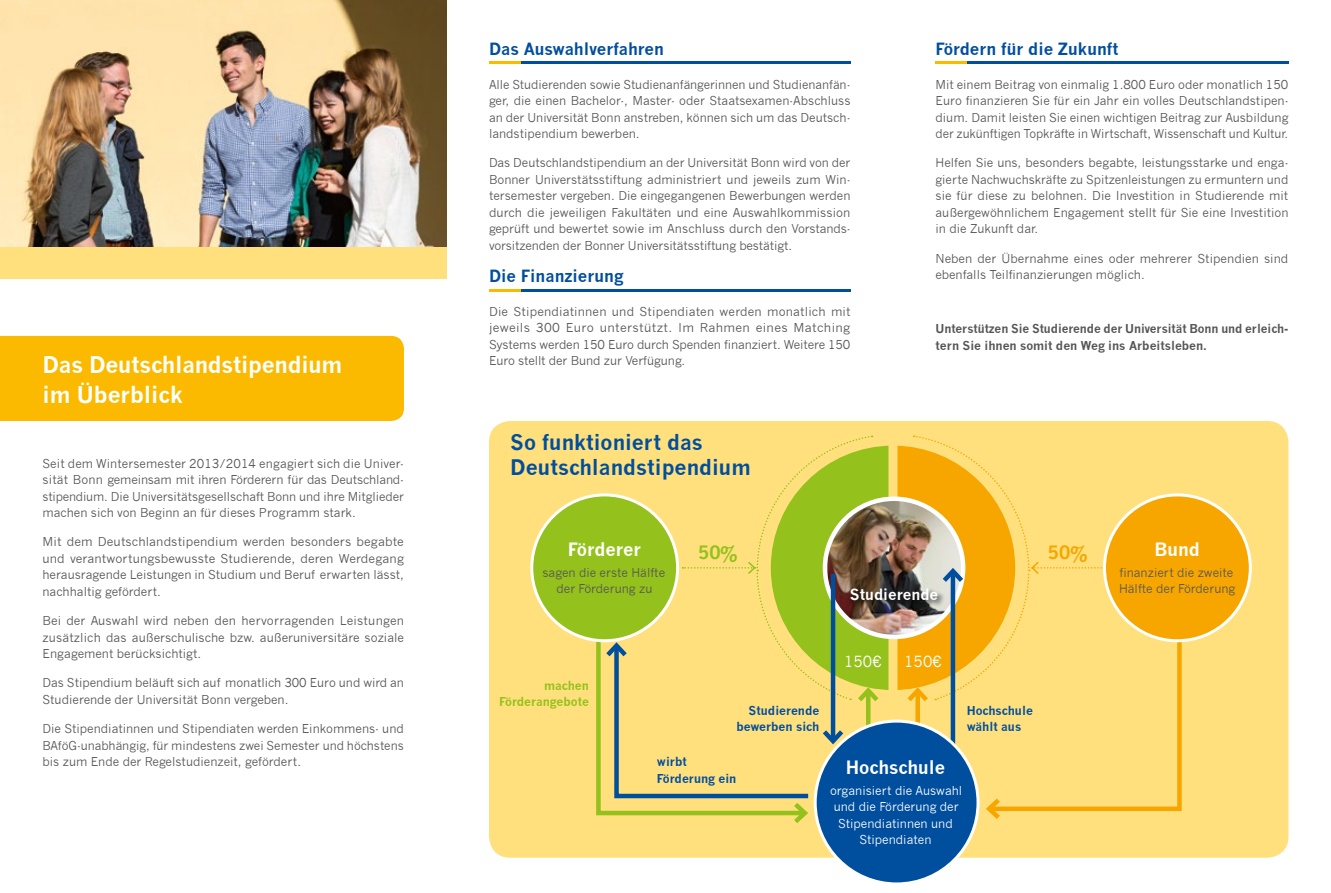
<style>
.page{position:relative;width:1331px;height:893px;background:#fff}
.page>*{position:absolute;margin:0;border:0;box-sizing:border-box;transform-origin:0 0}
.t1{font:700 22.5px/30px "News Gothic";letter-spacing:-.01em;color:#fff}
.t2{font:700 21px/25.5px "News Gothic";color:#004e9e}
.t3{font:700 18px "News Gothic";color:#fff}
.t4{font:700 18px "News Gothic";color:#94c11c}
.t5{font:700 18px "News Gothic";color:#f7a600}
.t6{font:700 16.5px "News Gothic";color:#004e9e}
.t7{font:700 15px "News Gothic";color:#fff}
.t8{font:15px "News Gothic";color:#fff}
.t9{font:12px/16.5px "News Gothic";color:#565656;text-align:justify}
.t10{font:700 12px/16.5px "News Gothic";letter-spacing:-.005em;color:#565656}
.t11{font:12px/16.5px "News Gothic";color:#fff;text-align:center}
.t12{font:700 12px/16.5px "News Gothic";color:#004e9e}
.t13{font:700 12px/16.5px "News Gothic";color:#94c11c;text-align:right}
.t14{font:700 12px "News Gothic";color:#faf7e6}
</style>
<div class="page">
<div style="left:489px;top:421px;width:799px;height:437px;background:#ffe07d;border-radius:21px"></div>
<svg style="left:594px;top:641px;width:8px;height:175px"></svg>
<div style="left:532px;top:495px;width:146px;height:146px;background:#94c11c;border-radius:50%"></div>
<div style="left:1104px;top:495px;width:146px;height:146px;background:#f7a600;border-radius:50%"></div>
<div style="left:815px;top:721px;width:163px;height:163px;background:#004e9e;border-radius:50%"></div>
<svg style="left:602px;top:435px;width:582px;height:393px"></svg>
<img style="left:0;top:0;width:446px;height:247px">
<div style="left:0;top:336px;width:404px;height:85px;background:#fbba00"></div>
<hr style="left:935px;top:61px;width:32px;height:3px;background:#fbba00">
<hr style="left:967px;top:61px;width:321px;height:3px;background:#004e9e">
<hr style="left:489px;top:289px;width:32px;height:3px;background:#fbba00">
<hr style="left:521px;top:289px;width:329px;height:3px;background:#004e9e">
<hr style="left:489px;top:61px;width:32px;height:3px;background:#fbba00">
<hr style="left:521px;top:61px;width:329px;height:3px;background:#004e9e">
<div style="left:0;top:247px;width:446px;height:32px;background:#ffe07d"></div>
<h1 class="t1" style="left:43px;top:349px;width:301px">Das Deutschlandstipendium im Überblick</h1>
<p class="t9" style="left:43px;top:455px;width:363px;text-align:left">Seit dem Wintersemester 2013/2014 engagiert sich die Univer&shy;sität Bonn gemeinsam mit ihren Förderern für das Deutschland&shy;stipendium. Die Universitätsgesellschaft Bonn und ihre Mitglieder machen sich von Beginn an für dieses Programm stark.</p>
<p class="t9" style="left:43px;top:534px;width:363px">Mit dem Deutschlandstipendium werden besonders begabte und verantwortungsbewusste Studierende, deren Werdegang herausragende Leistungen in Studium und Beruf erwarten lässt, nachhaltig gefördert.</p>
<p class="t9" style="left:43px;top:613px;width:363px">Bei der Auswahl wird neben den hervorragenden Leistungen zusätzlich das außerschulische bzw. außeruniversitäre soziale Engagement berücksichtigt.</p>
<p class="t9" style="left:43px;top:675px;width:363px">Das Stipendium beläuft sich auf monatlich 300 Euro und wird an<br>Studierende der Universität Bonn vergeben.</p>
<p class="t9" style="left:43px;top:721px;width:363px">Die Stipendiatinnen und Stipendiaten werden Einkommens- und BAföG-unabhängig, für mindestens zwei Semester und höchstens bis zum Ende der Regelstudienzeit, gefördert.</p>
<h3 class="t6" style="left:489px;top:39px;width:176px">Das Auswahlverfahren</h3>
<p class="t9" style="left:489px;top:76px;width:363px">Alle Studierenden sowie Studienanfängerinnen und Studienanfän&shy;ger, die einen Bachelor-, Master- oder Staatsexamen-Abschluss an der Universität Bonn anstreben, können sich um das Deutsch&shy;landstipendium bewerben.</p>
<p class="t9" style="left:489px;top:155px;width:363px">Das Deutschlandstipendium an der Universität Bonn wird von der Bonner Universtätsstiftung administriert und jeweils zum Win&shy;tersemester vergeben. Die eingegangenen Bewerbungen werden durch die jeweiligen Fakultäten und eine Auswahlkommission geprüft und bewertet sowie im Anschluss durch den Vorstands&shy;vorsitzenden der Bonner Universitätsstiftung bestätigt.</p>
<h3 class="t6" style="left:489px;top:266px;width:136px">Die Finanzierung</h3>
<p class="t9" style="left:489px;top:303px;width:363px">Die Stipendiatinnen und Stipendiaten werden monatlich mit jeweils 300 Euro unterstützt. Im Rahmen eines Matching Systems werden 150 Euro durch Spenden finanziert. Weitere 150<br>Euro stellt der Bund zur Verfügung.</p>
<h2 class="t2" style="left:510px;top:429px;width:242px">So funktioniert das<br>Deutschlandstipendium</h2>
<h3 class="t6" style="left:935px;top:39px;width:185px">Fördern für die Zukunft</h3>
<p class="t9" style="left:935px;top:76px;width:355px">Mit einem Beitrag von einmalig 1.800 Euro oder monatlich 150<br>Euro finanzieren Sie für ein Jahr ein volles Deutschlandstipen&shy;dium. Damit leisten Sie einen wichtigen Beitrag zur Ausbildung der zukünftigen Topkräfte in Wirtschaft, Wissenschaft und Kultur.</p>
<p class="t9" style="left:935px;top:155px;width:354px">Helfen Sie uns, besonders begabte, leistungsstarke und enga&shy;gierte Nachwuchskräfte zu Spitzenleistungen zu ermuntern und sie für diese zu belohnen. Die Investition in Studierende mit außergewöhnlichem Engagement stellt für Sie eine Investition in die Zukunft dar.</p>
<p class="t9" style="left:935px;top:250px;width:354px">Neben der Übernahme eines oder mehrerer Stipendien sind ebenfalls Teilfinanzierungen möglich.</p>
<p class="t10" style="left:935px;top:320px;width:354px">Unterstützen Sie Studierende der Universität Bonn und erleich&shy;tern Sie ihnen somit den Weg ins Arbeitsleben.</p>
<h3 class="t3" style="left:568px;top:538px;width:75px">Förderer</h3>
<p class="t9" style="left:542px;top:564px;width:124px;text-align:center">sagen die erste Hälfte der Förderung zu</p>
<p class="t13" style="left:499px;top:677px;width:91px">machen<br>Förderangebote</p>
<h3 class="t4" style="left:698px;top:541px;width:41px">50%</h3>
<h3 class="t5" style="left:1048px;top:541px;width:41px">50%</h3>
<p class="t7" style="left:850px;top:585px;width:90px">Studierende</p>
<p class="t12" style="left:736px;top:702px;width:84px;text-align:right">Studierende bewerben sich</p>
<p class="t8" style="left:844px;top:652px;width:39px">150€</p>
<p class="t8" style="left:904px;top:652px;width:39px">150€</p>
<p class="t12" style="left:967px;top:702px;width:68px">Hochschule wählt aus</p>
<p class="t12" style="left:657px;top:753px;width:81px">wirbt<br>Förderung ein</p>
<h3 class="t3" style="left:846px;top:757px;width:101px">Hochschule</h3>
<p class="t11" style="left:830px;top:782px;width:134px">organisiert die Auswahl und die Förderung der<br>Stipendiatinnen und<br>Stipendiaten</p>
<p class="t14" style="left:882px;top:766px;width:31px">300€</p>
<h3 class="t3" style="left:1154px;top:538px;width:47px">Bund</h3>
<p class="t9" style="left:1119px;top:564px;width:118px">finanziert die zweite<br>Hälfte der Förderung</p>
</div>
